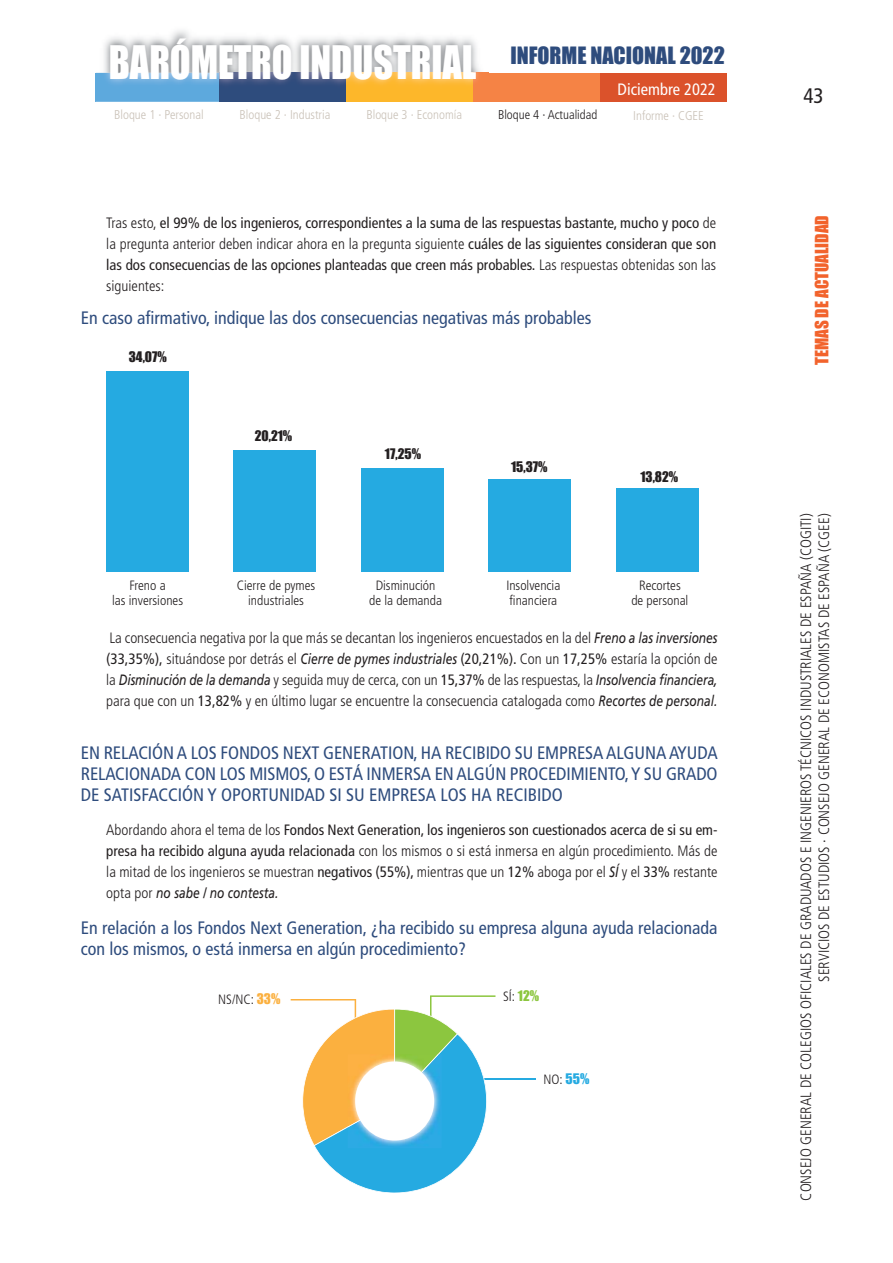
<style>
.page{position:relative;width:893px;height:1263px;background:#fff}
.page>*{position:absolute;margin:0;border:0;box-sizing:border-box;transform-origin:0 0}
.t1{font:42.75px "Impact";color:#fff;scale:.89 1}
.t2{font:22.05px "Impact";color:#2e4c7d}
.t3{font:condensed 21px "Frutiger";color:#231f20}
.t4{font:condensed 18px/21px "Frutiger";color:#2e4c7d}
.t5{font:17.1px "Impact";color:#f2632c}
.t6{font:condensed 16.5px "Frutiger";color:#fff}
.t7{font:300 condensed 15px/21px "Frutiger";color:#231f20;text-align:justify}
.t8{font:condensed 15px/21px "Frutiger";color:#231f20;text-align:justify}
.t9{font:300 condensed 13.5px/15px "Frutiger";color:#231f20;text-align:center}
.t10{font:13.5px "Impact";color:#231f20}
.t11{font:300 condensed 12.75px "Frutiger";color:#cac2b8}
.t12{font:300 condensed 12.75px "Frutiger";color:#231f20}
.s1{font-weight:300}
.s2{font-weight:400;font-style:italic;font-stretch:normal}
.s3{font-weight:400}
.s4{font-family:"Impact";font-weight:400;font-stretch:normal;color:#fbb03f}
.s5{font-family:"Impact";font-weight:400;font-stretch:normal;color:#8cc63f}
.s6{font-family:"Impact";font-weight:400;font-stretch:normal;color:#25aae1}
</style>
<div class="page">
<div style="left:473px;top:73px;width:127px;height:29px;background:#f58345"></div>
<div style="left:600px;top:73px;width:126px;height:29px;background:#db522b"></div>
<img style="left:96px;top:30px;width:393px;height:43px">
<img style="left:96px;top:73px;width:124px;height:29px">
<img style="left:220px;top:73px;width:258px;height:29px">
<hr style="left:471px;top:1078px;width:64px;height:1px;background:#25aae1">
<svg style="left:290px;top:995px;width:206px;height:198px"></svg>
<img style="left:348px;top:1054px;width:94px;height:94px">
<img style="left:348px;top:1054px;width:91px;height:74px">
<img style="left:394px;top:1054px;width:45px;height:48px">
<div style="left:355px;top:1062px;width:79px;height:79px;background:#fff;border-radius:50%"></div>
<div style="left:106px;top:371px;width:82px;height:201px;background:#25aae1"></div>
<div style="left:233px;top:450px;width:83px;height:122px;background:#25aae1"></div>
<div style="left:361px;top:468px;width:82px;height:104px;background:#25aae1"></div>
<div style="left:489px;top:479px;width:82px;height:93px;background:#25aae1"></div>
<div style="left:616px;top:488px;width:83px;height:84px;background:#25aae1"></div>
<h1 class="t1" style="left:109px;top:39px;width:414px">BARÓMETRO INDUSTRIAL</h1>
<p class="t11" style="left:114px;top:109px;width:91px">Bloque 1 · Personal</p>
<p class="t11" style="left:240px;top:109px;width:92px">Bloque 2 · Industria</p>
<p class="t11" style="left:366px;top:109px;width:97px">Bloque 3 · Economía</p>
<p class="t12" style="left:498px;top:109px;width:101px">Bloque 4 · Actualidad</p>
<p class="t11" style="left:633px;top:110px;width:72px">Informe · CGEE</p>
<h2 class="t2" style="left:510px;top:44px;width:216px">INFORME NACIONAL 2022</h2>
<p class="t6" style="left:618px;top:82px;width:100px">Diciembre 2022</p>
<p class="t8" style="left:106px;top:214px;width:611px"><span class="s1">Tras esto,</span> el 99% de los ingenieros, correspondientes a la suma de las respuestas bastante, mucho y poco <span class="s1">de la pregunta anterior deben indicar ahora en la pregunta siguiente</span> cuáles de las siguientes consideran que son las dos consecuencias de las opciones planteadas que creen más probables. <span class="s1">Las respuestas obtenidas son las siguientes:</span></p>
<p class="t4" style="left:81px;top:309px;width:512px">En caso afirmativo, indique las dos consecuencias negativas más probables</p>
<p class="t10" style="left:129px;top:350px;width:40px">34,07%</p>
<p class="t10" style="left:255px;top:428px;width:39px">20,21%</p>
<p class="t10" style="left:385px;top:446px;width:38px">17,25%</p>
<p class="t10" style="left:511px;top:460px;width:38px">15,37%</p>
<p class="t10" style="left:640px;top:470px;width:39px">13,82%</p>
<p class="t9" style="left:112px;top:578px;width:73px">Freno a<br>las inversiones</p>
<p class="t9" style="left:369px;top:578px;width:74px">Disminución de la demanda</p>
<p class="t9" style="left:506px;top:578px;width:56px;text-align:left">Insolvencia financiera</p>
<p class="t9" style="left:237px;top:578px;width:80px">Cierre de pymes industriales</p>
<p class="t9" style="left:631px;top:578px;width:59px">Recortes de personal</p>
<p class="t7" style="left:106px;top:628px;width:613px">La consecuencia negativa por la que más se decantan los ingenieros encuestados en la del <span class="s2">Freno a las inversiones </span><span class="s3">(33,35%),</span> situándose por detrás el <span class="s2">Cierre de pymes industriales</span> <span class="s3">(20,21%).</span> Con un <span class="s3">17,25%</span> estaría la opción de la <span class="s2">Disminución de la demanda</span> y seguida muy de cerca, con un <span class="s3">15,37%</span> de las respuestas, la <span class="s2">Insolvencia financiera, </span>para que con un <span class="s3">13,82%</span> y en último lugar se encuentre la consecuencia catalogada como <span class="s2">Recortes de personal.</span></p>
<p class="t4" style="left:81px;top:744px;width:638px;text-align:justify">EN RELACIÓN A LOS FONDOS NEXT GENERATION, HA RECIBIDO SU EMPRESA ALGUNA AYUDA RELACIONADA CON LOS MISMOS, O ESTÁ INMERSA EN ALGÚN PROCEDIMIENTO, Y SU GRADO DE SATISFACCIÓN Y OPORTUNIDAD SI SU EMPRESA LOS HA RECIBIDO</p>
<p class="t7" style="left:106px;top:821px;width:613px">Abordando ahora el tema de los <span class="s3">Fondos Next Generation, los ingenieros son cuestionados acerca de si su em&shy;presa ha recibido alguna ayuda relacionada</span> con los mismos o si está inmersa en algún procedimiento. Más de la mitad de los ingenieros se muestran <span class="s3">negativos (55%),</span> mientras que un <span class="s3">12%</span> aboga por el <span class="s2">SÍ</span> y el <span class="s3">33%</span> restante opta por <span class="s2">no sabe / no contesta.</span></p>
<p class="t4" style="left:81px;top:918px;width:638px;line-height:21.6px">En relación a los Fondos Next Generation, ¿ha recibido su empresa alguna ayuda relacionada con los mismos, o está inmersa en algún procedimiento?</p>
<p class="t9" style="left:218px;top:993px;width:64px">NS/NC: <span class="s4">33%</span></p>
<p class="t9" style="left:503px;top:990px;width:38px">SÍ: <span class="s5">12%</span></p>
<p class="t9" style="left:543px;top:1073px;width:47px">NO: <span class="s6">55%</span></p>
<h3 class="t3" style="left:803px;top:88px;width:22px">43</h3>
<p class="t5" style="left:812px;top:365px;width:152px;rotate:-90deg">TEMAS DE ACTUALIDAD</p>
<p class="t7" style="left:798px;top:1201px;width:689px;line-height:18px;text-align:right;rotate:-90deg">CONSEJO GENERAL DE COLEGIOS OFICIALES DE GRADUADOS E INGENIEROS TÉCNICOS INDUSTRIALES DE ESPAÑA (COGITI)<br>SERVICIOS DE ESTUDIOS · CONSEJO GENERAL DE ECONOMISTAS DE ESPAÑA (CGEE)</p>
</div>
